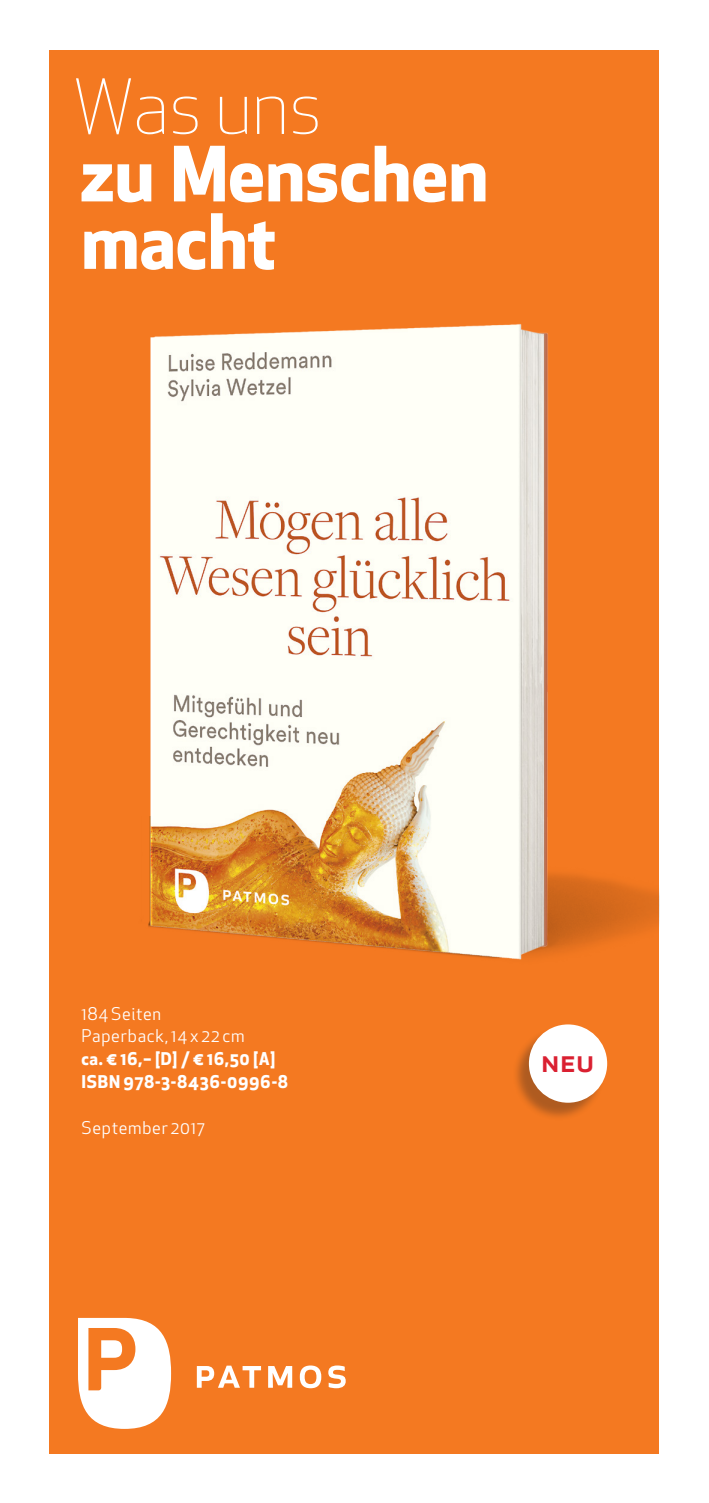
<style>
.page{position:relative;width:709px;height:1503px;background:#fff}
.page>*{position:absolute;margin:0;border:0;box-sizing:border-box;transform-origin:0 0}
.Ü2{font:700 74.25px/67.5px "Apex New";color:#fff}
.Ü2-2{font:300 74.25px "Apex New";color:#fff}
.t1{font:500 31.5px "Apex New";color:#da2031}
.t2{font:700 17.25px "Apex New";letter-spacing:.035em;color:#fff}
.t3{font:17.25px "Apex New";letter-spacing:.04em;color:#fff}
</style>
<div class="page">
<div style="left:50px;top:50px;width:609px;height:1403px;background:#f47921"></div>
<div style="left:511px;top:1027px;width:94px;height:93px;background:#231f20;opacity:.33"></div>
<div style="left:529px;top:1024px;width:78px;height:78px;background:#fff;border-radius:50%"></div>
<svg style="left:197px;top:1365px;width:149px;height:23px"></svg>
<svg style="left:78px;top:1317px;width:93px;height:111px"></svg>
<img style="left:148px;top:324px;width:512px;height:636px">
<p class="Ü2-2" style="left:74px;top:61px;width:249px">Was uns</p>
<p class="Ü2" style="left:80px;top:137px;width:410px">zu Menschen macht</p>
<p class="t3" style="left:81px;top:1002px;width:81px">184 Seiten</p>
<p class="t3" style="left:81px;top:1025px;width:165px">Paperback, 14 x 22 cm</p>
<p class="t2" style="left:81px;top:1046px;width:195px">ca. € 16,– [D] / € 16,50 [A]</p>
<p class="t2" style="left:81px;top:1069px;width:208px">ISBN 978-3-8436-0996-8</p>
<p class="t3" style="left:81px;top:1116px;width:124px">September 2017</p>
<p class="t1" style="left:541px;top:1039px;width:54px">neu</p>
</div>
